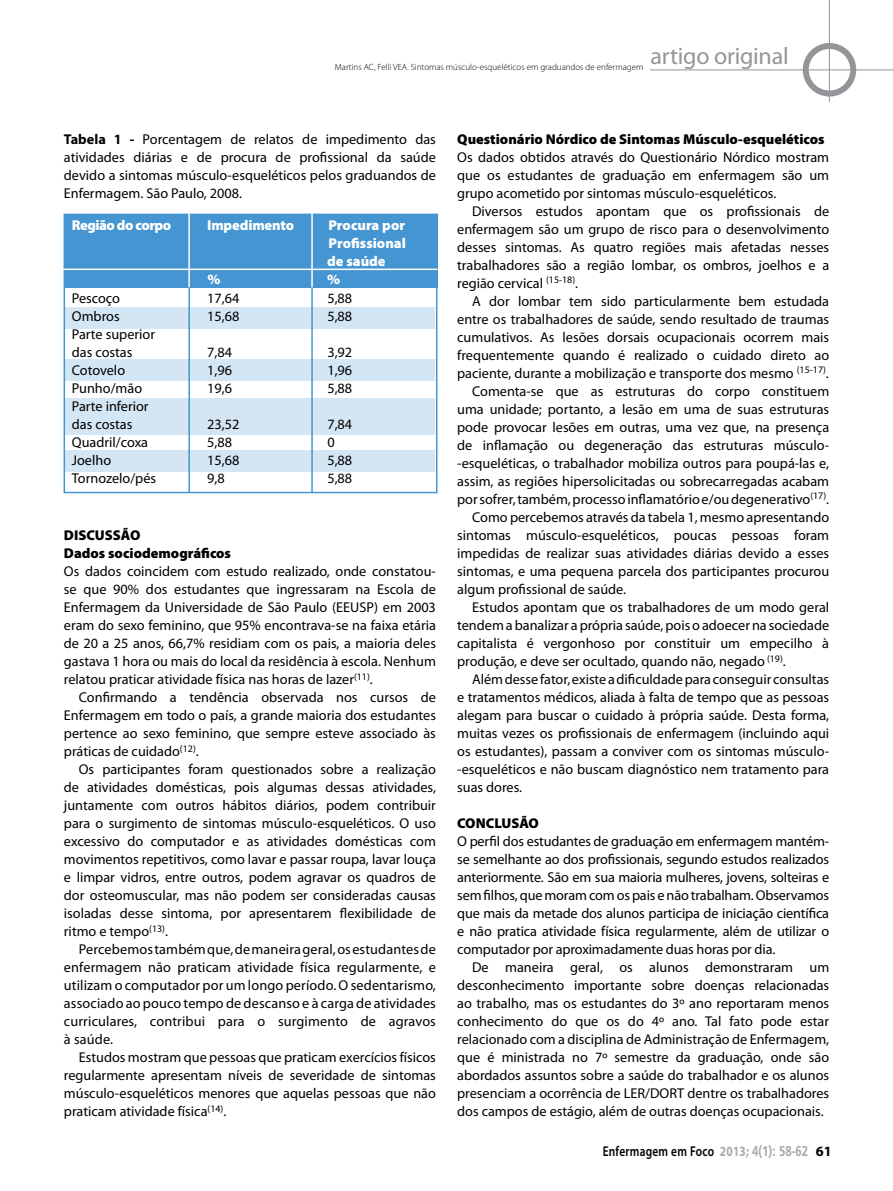
<style>
.page{position:relative;width:893px;height:1191px;background:#fff}
.page>*{position:absolute;margin:0;border:0;box-sizing:border-box;transform-origin:0 0}
.t1{font:24px "Myriad Pro";letter-spacing:-.01em;color:#939598}
.t2{font:14.25px/18px "Myriad Pro";color:#000;text-align:justify}
.t3{font:900 14.25px/18px "Myriad Pro";color:#000}
.t4{font:900 14.25px/18px "Myriad Pro";letter-spacing:-.01em;color:#fff;text-align:justify}
.t5{font:600 14.25px "Myriad Pro";letter-spacing:.02em;color:#000;scale:.8 1}
.t6{font:900 14.25px "Myriad Pro";letter-spacing:-.03em;color:#fff}
.t7{font:300 9px "Myriad Pro";color:#000}
.s1{font-weight:700}
.s2{font-weight:700;color:#a7a9ac}
.s3{font-family:"Frutiger";font-weight:700;color:#a7a9ac}
</style>
<div class="page">
<svg style="left:806px;top:46px;width:47px;height:47px"></svg>
<div style="left:803px;top:43px;width:53px;height:53px;border:6px solid #939598;border-radius:50%"></div>
<hr style="left:650px;top:70px;width:243px;height:1px;background:#939598">
<hr style="left:829px;top:0;width:1px;height:102px;background:#939598">
<div style="left:64px;top:214px;width:373px;height:73px;background:#4495d1"></div>
<div style="left:65px;top:307px;width:370px;height:21px;background:#d4e6f4"></div>
<div style="left:65px;top:360px;width:370px;height:21px;background:#d4e6f4"></div>
<div style="left:65px;top:398px;width:370px;height:36px;background:#d4e6f4"></div>
<div style="left:65px;top:451px;width:370px;height:21px;background:#d4e6f4"></div>
<div style="left:64px;top:214px;width:373px;height:279px;border:2px solid #4495d1"></div>
<hr style="left:63px;top:268px;width:374px;height:2px;background:#fff">
<hr style="left:188px;top:213px;width:2px;height:74px;background:#fff">
<hr style="left:188px;top:287px;width:2px;height:205px;background:#4495d1">
<hr style="left:311px;top:287px;width:2px;height:205px;background:#4495d1">
<hr style="left:311px;top:213px;width:2px;height:74px;background:#fff">
<p class="t7" style="left:335px;top:62px;width:310px">Martins AC, Felli VEA. Sintomas músculo-esqueléticos em graduandos de enfermagem</p>
<h1 class="t1" style="left:651px;top:41px;width:140px">artigo original</h1>
<p class="t2" style="left:64px;top:130px;width:373px"><span class="s1">Tabela 1 -</span> Porcentagem de relatos de impedimento das atividades diárias e de procura de profissional da saúde devido a sintomas músculo-esqueléticos pelos graduandos de Enfermagem. São Paulo, 2008.</p>
<p class="t6" style="left:72px;top:215px;width:101px">Região do corpo</p>
<p class="t4" style="left:207px;top:215px;width:88px">Impedimento</p>
<p class="t4" style="left:327px;top:215px;width:80px">Procura por Profissional de saúde</p>
<p class="t4" style="left:208px;top:269px;width:15px">%</p>
<p class="t4" style="left:327px;top:269px;width:15px">%</p>
<p class="t2" style="left:72px;top:289px;width:50px">Pescoço</p>
<p class="t2" style="left:207px;top:289px;width:34px">17,64</p>
<p class="t2" style="left:327px;top:289px;width:26px">5,88</p>
<p class="t2" style="left:72px;top:307px;width:49px">Ombros</p>
<p class="t2" style="left:207px;top:307px;width:34px">15,68</p>
<p class="t2" style="left:327px;top:307px;width:26px">5,88</p>
<p class="t2" style="left:72px;top:325px;width:85px">Parte superior das costas</p>
<p class="t2" style="left:207px;top:343px;width:26px">7,84</p>
<p class="t2" style="left:327px;top:343px;width:26px">3,92</p>
<p class="t2" style="left:72px;top:361px;width:55px">Cotovelo</p>
<p class="t2" style="left:207px;top:361px;width:26px">1,96</p>
<p class="t2" style="left:327px;top:361px;width:26px">1,96</p>
<p class="t2" style="left:72px;top:379px;width:72px">Punho/mão</p>
<p class="t2" style="left:207px;top:379px;width:26px">19,6</p>
<p class="t2" style="left:327px;top:379px;width:26px">5,88</p>
<p class="t2" style="left:72px;top:397px;width:78px">Parte inferior das costas</p>
<p class="t2" style="left:207px;top:415px;width:34px">23,52</p>
<p class="t2" style="left:327px;top:415px;width:26px">7,84</p>
<p class="t2" style="left:72px;top:433px;width:78px">Quadril/coxa</p>
<p class="t2" style="left:207px;top:433px;width:26px">5,88</p>
<p class="t2" style="left:327px;top:433px;width:9px">0</p>
<p class="t2" style="left:72px;top:451px;width:41px">Joelho</p>
<p class="t2" style="left:207px;top:451px;width:34px">15,68</p>
<p class="t2" style="left:327px;top:451px;width:26px">5,88</p>
<p class="t2" style="left:72px;top:469px;width:86px">Tornozelo/pés</p>
<p class="t2" style="left:207px;top:469px;width:19px">9,8</p>
<p class="t2" style="left:327px;top:469px;width:26px">5,88</p>
<p class="t3" style="left:64px;top:526px;width:169px">DISCUSSÃO<br>Dados sociodemográficos</p>
<p class="t2" style="left:64px;top:562px;width:374px">Os dados coincidem com estudo realizado, onde constatou&shy;se que 90% dos estudantes que ingressaram na Escola de Enfermagem da Universidade de São Paulo (EEUSP) em 2003 eram do sexo feminino, que 95% encontrava-se na faixa etária de 20 a 25 anos, 66,7% residiam com os pais, a maioria deles gastava 1 hora ou mais do local da residência à escola. Nenhum relatou praticar atividade física nas horas de lazer<sup>(11)</sup>.</p>
<p class="t2" style="left:64px;top:688px;width:373px;text-indent:15px">Confirmando a tendência observada nos cursos de Enfermagem em todo o país, a grande maioria dos estudantes pertence ao sexo feminino, que sempre esteve associado às práticas de cuidado<sup>(12)</sup>.</p>
<p class="t2" style="left:64px;top:760px;width:373px;text-indent:15px">Os participantes foram questionados sobre a realização de atividades domésticas, pois algumas dessas atividades, juntamente com outros hábitos diários, podem contribuir para o surgimento de sintomas músculo-esqueléticos. O uso excessivo do computador e as atividades domésticas com movimentos repetitivos, como lavar e passar roupa, lavar louça e limpar vidros, entre outros, podem agravar os quadros de dor osteomuscular, mas não podem ser consideradas causas isoladas desse sintoma, por apresentarem flexibilidade de ritmo e tempo<sup>(13)</sup>.</p>
<p class="t2" style="left:64px;top:940px;width:373px;text-indent:15px">Percebemos também que, de maneira geral, os estudantes de enfermagem não praticam atividade física regularmente, e utilizam o computador por um longo período. O sedentarismo, associado ao pouco tempo de descanso e à carga de atividades curriculares, contribui para o surgimento de agravos à saúde.</p>
<p class="t2" style="left:64px;top:1048px;width:373px;text-indent:15px">Estudos mostram que pessoas que praticam exercícios físicos regularmente apresentam níveis de severidade de sintomas músculo-esqueléticos menores que aquelas pessoas que não praticam atividade física<sup>(14)</sup>.</p>
<p class="t3" style="left:457px;top:130px;width:369px">Questionário Nórdico de Sintomas Músculo-esqueléticos</p>
<p class="t2" style="left:457px;top:148px;width:373px">Os dados obtidos através do Questionário Nórdico mostram que os estudantes de graduação em enfermagem são um grupo acometido por sintomas músculo-esqueléticos.</p>
<p class="t2" style="left:457px;top:202px;width:374px;text-indent:15px">Diversos estudos apontam que os profissionais de enfermagem são um grupo de risco para o desenvolvimento desses sintomas. As quatro regiões mais afetadas nesses trabalhadores são a região lombar, os ombros, joelhos e a região cervical <sup>(15-18)</sup>.</p>
<p class="t2" style="left:472px;top:292px;width:359px">A dor lombar tem sido particularmente bem estudada</p>
<p class="t2" style="left:457px;top:310px;width:373px">entre os trabalhadores de saúde, sendo resultado de traumas</p>
<p class="t2" style="left:457px;top:328px;width:373px">cumulativos. As lesões dorsais ocupacionais ocorrem mais</p>
<p class="t2" style="left:457px;top:346px;width:373px">frequentemente quando é realizado o cuidado direto ao</p>
<p class="t2" style="left:457px;top:364px;width:373px">paciente, durante a mobilização e transporte dos mesmo <sup>(15-17)</sup>.</p>
<p class="t2" style="left:472px;top:382px;width:359px">Comenta-se que as estruturas do corpo constituem</p>
<p class="t2" style="left:457px;top:400px;width:373px">uma unidade; portanto, a lesão em uma de suas estruturas</p>
<p class="t2" style="left:457px;top:418px;width:373px">pode provocar lesões em outras, uma vez que, na presença</p>
<p class="t2" style="left:457px;top:436px;width:373px">de inflamação ou degeneração das estruturas músculo-</p>
<p class="t2" style="left:457px;top:454px;width:373px">-esqueléticas, o trabalhador mobiliza outros para poupá-las e,</p>
<p class="t2" style="left:457px;top:472px;width:373px">assim, as regiões hipersolicitadas ou sobrecarregadas acabam</p>
<p class="t2" style="left:457px;top:490px;width:373px">por sofrer, também, processo inflamatório e/ou degenerativo<sup>(17)</sup>.</p>
<p class="t2" style="left:472px;top:508px;width:359px">Como percebemos através da tabela 1, mesmo apresentando</p>
<p class="t2" style="left:457px;top:526px;width:373px">sintomas músculo-esqueléticos, poucas pessoas foram</p>
<p class="t2" style="left:457px;top:544px;width:373px">impedidas de realizar suas atividades diárias devido a esses</p>
<p class="t2" style="left:457px;top:562px;width:374px">sintomas, e uma pequena parcela dos participantes procurou</p>
<p class="t2" style="left:457px;top:580px;width:170px">algum profissional de saúde.</p>
<p class="t2" style="left:472px;top:598px;width:359px">Estudos apontam que os trabalhadores de um modo geral</p>
<p class="t2" style="left:457px;top:616px;width:373px">tendem a banalizar a própria saúde, pois o adoecer na sociedade</p>
<p class="t2" style="left:457px;top:634px;width:373px">capitalista é vergonhoso por constituir um empecilho à</p>
<p class="t2" style="left:457px;top:652px;width:330px">produção, e deve ser ocultado, quando não, negado <sup>(19)</sup>.</p>
<p class="t2" style="left:472px;top:670px;width:359px">Além desse fator, existe a dificuldade para conseguir consultas</p>
<p class="t2" style="left:457px;top:688px;width:374px">e tratamentos médicos, aliada à falta de tempo que as pessoas</p>
<p class="t2" style="left:457px;top:706px;width:374px">alegam para buscar o cuidado à própria saúde. Desta forma,</p>
<p class="t2" style="left:457px;top:724px;width:373px">muitas vezes os profissionais de enfermagem (incluindo aqui</p>
<p class="t2" style="left:457px;top:742px;width:373px">os estudantes), passam a conviver com os sintomas músculo-</p>
<p class="t2" style="left:457px;top:760px;width:373px">-esqueléticos e não buscam diagnóstico nem tratamento para</p>
<p class="t2" style="left:457px;top:778px;width:66px">suas dores.</p>
<p class="t3" style="left:457px;top:814px;width:83px">CONCLUSÃO</p>
<p class="t2" style="left:457px;top:832px;width:374px">O perfil dos estudantes de graduação em enfermagem mantém&shy;se semelhante ao dos profissionais, segundo estudos realizados anteriormente. São em sua maioria mulheres, jovens, solteiras e sem filhos, que moram com os pais e não trabalham. Observamos que mais da metade dos alunos participa de iniciação científica e não pratica atividade física regularmente, além de utilizar o computador por aproximadamente duas horas por dia.</p>
<p class="t2" style="left:457px;top:958px;width:373px;text-indent:15px">De maneira geral, os alunos demonstraram um desconhecimento importante sobre doenças relacionadas ao trabalho, mas os estudantes do 3º ano reportaram menos conhecimento do que os do 4º ano. Tal fato pode estar relacionado com a disciplina de Administração de Enfermagem, que é ministrada no 7º semestre da graduação, onde são abordados assuntos sobre a saúde do trabalhador e os alunos presenciam a ocorrência de LER/DORT dentre os trabalhadores dos campos de estágio, além de outras doenças ocupacionais.</p>
<p class="t5" style="left:603px;top:1142px;width:287px">Enfermagem em Foco <span class="s2">2013;</span> <span class="s3">4(1): 58-62</span> <span class="s1">61</span></p>
</div>
